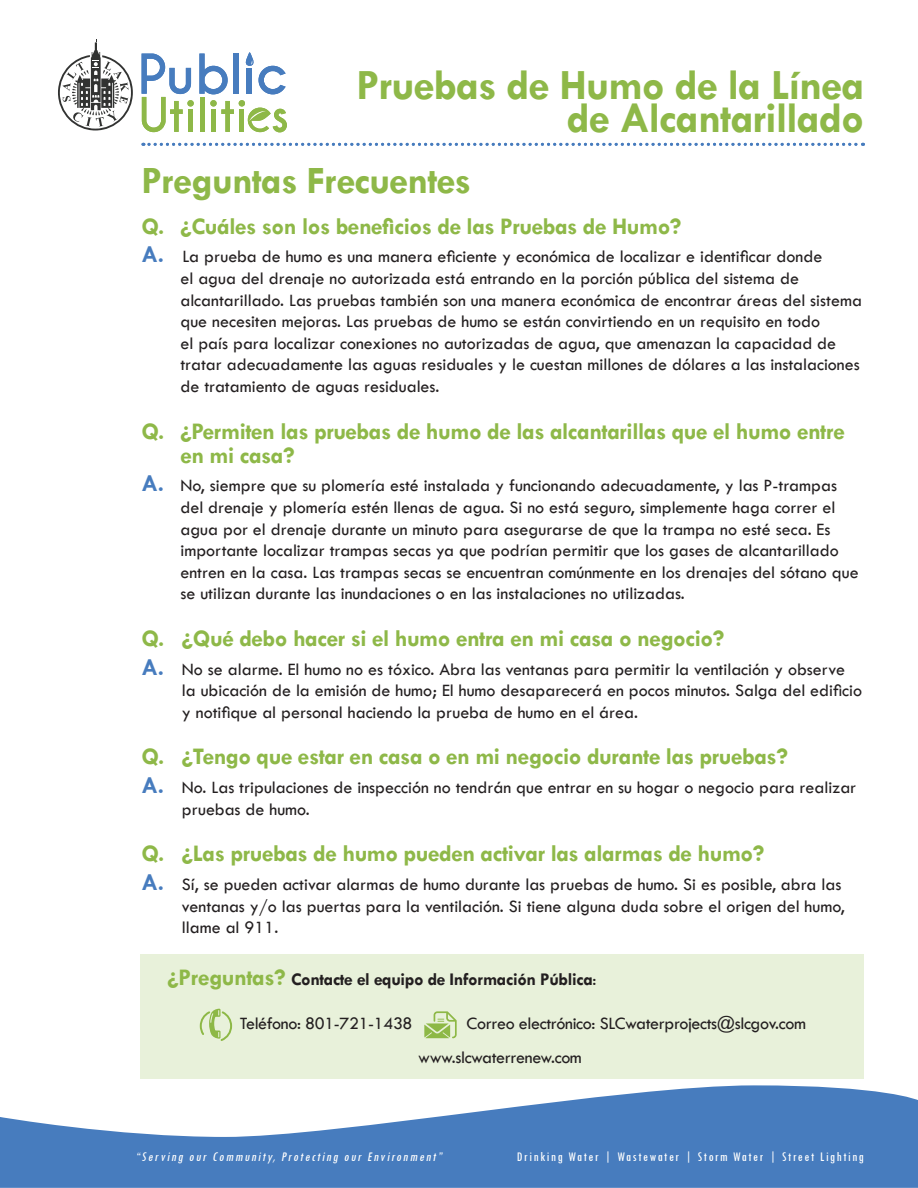
<style>
.page{position:relative;width:918px;height:1188px;background:#fff}
.page>*{position:absolute;margin:0;border:0;box-sizing:border-box;transform-origin:0 0}
.t1{font:700 43.5px/33px "Tw Cen";letter-spacing:-.02em;color:#8eb848;text-align:right}
.t2{font:700 39px "Tw Cen";letter-spacing:-.02em;color:#8eb848}
.t3{font:700 24px/24px "Tw Cen";letter-spacing:-.02em;color:#8eb848}
.t4{font:18px/21.6px "Tw Cen";color:#231f20}
.t5{font:18px "Tw Cen";letter-spacing:-.02em;color:#231f20}
.t6{font:700 18px "Tw Cen";letter-spacing:-.02em;color:#231f20}
.t7{font:condensed 13.65px "Tw Cen";letter-spacing:.12em;color:#fff}
.t8{font:italic condensed 13.65px "Tw Cen";color:#fff}
.s1{font-weight:700;font-size:24px;color:#477cbe}
.s2{font-size:24px;color:#8eb848}
.s3{font-weight:400}
</style>
<div class="page">
<svg style="left:0;top:1085px;width:918px;height:103px;fill:#477cbe"></svg>
<svg style="left:58px;top:39px;width:75px;height:91px"></svg>
<svg style="left:142px;top:52px;width:145px;height:80px"></svg>
<svg style="left:143px;top:143px;width:720px;height:3px"></svg>
<div style="left:140px;top:955px;width:723px;height:124px;background:#e8f1da"></div>
<svg style="left:200px;top:1009px;width:32px;height:32px"></svg>
<svg style="left:424px;top:1011px;width:33px;height:27px"></svg>
<p class="t1" style="left:357px;top:67px;width:509px">Pruebas de Humo de la Línea de Alcantarillado</p>
<p class="t2" style="left:141px;top:158px;width:331px">Preguntas Frecuentes</p>
<p class="t3" style="left:141px;top:213px;width:542px">Q. ¿Cuáles son los beneficios de las Pruebas de Humo?</p>
<p class="t4" style="left:180px;top:246px;width:683px;text-indent:-39px"><span class="s1">A.</span> La prueba de humo es una manera eficiente y económica de localizar e identificar donde<br>el agua del drenaje no autorizada está entrando en la porción pública del sistema de alcantarillado. Las pruebas también son una manera económica de encontrar áreas del sistema que necesiten mejoras. Las pruebas de humo se están convirtiendo en un requisito en todo<br>el país para localizar conexiones no autorizadas de agua, que amenazan la capacidad de tratar adecuadamente las aguas residuales y le cuestan millones de dólares a las instalaciones de tratamiento de aguas residuales.</p>
<p class="t3" style="left:180px;top:418px;width:666px;text-indent:-39px">Q. ¿Permiten las pruebas de humo de las alcantarillas que el humo entre en mi casa?</p>
<p class="t4" style="left:180px;top:475px;width:680px;text-indent:-39px"><span class="s1">A.</span> No, siempre que su plomería esté instalada y funcionando adecuadamente, y las P-trampas del drenaje y plomería estén llenas de agua. Si no está seguro, simplemente haga correr el agua por el drenaje durante un minuto para asegurarse de que la trampa no esté seca. Es importante localizar trampas secas ya que podrían permitir que los gases de alcantarillado entren en la casa. Las trampas secas se encuentran comúnmente en los drenajes del sótano que se utilizan durante las inundaciones o en las instalaciones no utilizadas.</p>
<p class="t3" style="left:141px;top:626px;width:584px">Q. ¿Qué debo hacer si el humo entra en mi casa o negocio?</p>
<p class="t4" style="left:182px;top:658px;width:682px;text-indent:-40px"><span class="s1">A.</span> No se alarme. El humo no es tóxico. Abra las ventanas para permitir la ventilación y observe la ubicación de la emisión de humo; El humo desaparecerá en pocos minutos. Salga del edificio y notifique al personal haciendo la prueba de humo en el área.</p>
<p class="t3" style="left:141px;top:744px;width:648px">Q. ¿Tengo que estar en casa o en mi negocio durante las pruebas?</p>
<p class="t4" style="left:182px;top:777px;width:676px;text-indent:-40px"><span class="s1">A.</span> No. Las tripulaciones de inspección no tendrán que entrar en su hogar o negocio para realizar pruebas de humo.</p>
<p class="t3" style="left:141px;top:841px;width:624px">Q. ¿Las pruebas de humo pueden activar las alarmas de humo?</p>
<p class="t4" style="left:182px;top:873px;width:664px;text-indent:-40px"><span class="s1">A.</span> Sí, se pueden activar alarmas de humo durante las pruebas de humo. Si es posible, abra las ventanas y/o las puertas para la ventilación. Si tiene alguna duda sobre el origen del humo, llame al 911.</p>
<p class="t6" style="left:167px;top:968px;width:430px"><span class="s2">¿Preguntas?</span> Contacte el equipo de Información Pública<span class="s3">:</span></p>
<p class="t5" style="left:240px;top:1012px;width:174px">Teléfono: 801-721-1438</p>
<p class="t5" style="left:467px;top:1012px;width:341px">Correo electrónico: SLCwaterprojects@slcgov.com</p>
<p class="t5" style="left:418px;top:1047px;width:165px">www.slcwaterrenew.com</p>
<p class="t8" style="left:135px;top:1148px;width:311px">“Serving our Community, Protecting our Environment”</p>
<p class="t7" style="left:517px;top:1148px;width:348px">Drinking Water | Wastewater | Storm Water | Street Lighting</p>
</div>
